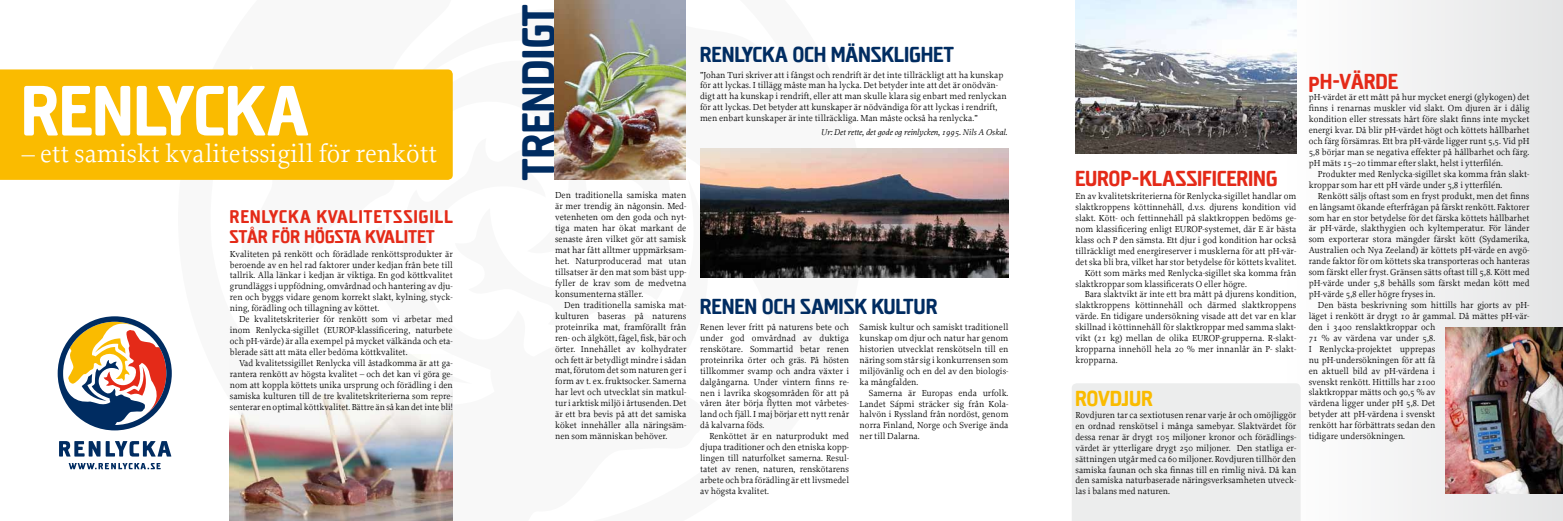
<style>
.page{position:relative;width:1563px;height:521px;background:#fff}
.page>*{position:absolute;margin:0;border:0;box-sizing:border-box;transform-origin:0 0}
.t1{font:300 74.38px "Elston RR";letter-spacing:.02em;color:#fff}
.t2{font:300 48.12px "Elston RR";letter-spacing:.015em;color:#002c61}
.t3{font:26.25px "Proforma";color:#fff}
.t4{font:300 22.75px "Elston RR";letter-spacing:.02em;color:#002c61}
.t5{font:300 22.75px "Elston RR";letter-spacing:.02em;color:#e42a18}
.t6{font:300 22.75px "Elston RR";letter-spacing:.015em;color:#fabb00}
.t7{font:300 19.25px/20.1px "Elston RR";letter-spacing:.045em;color:#e42a18}
.t8{font:9.19px/10.9px "Proforma";color:#000;text-align:justify}
.t9{font:italic 8.75px "Proforma";color:#000}
</style>
<div class="page">
<div style="left:1279px;top:0;width:284px;height:521px;background:linear-gradient(to right,#fff,#e4e5e6)"></div>
<svg style="left:229px;top:148px;width:635px;height:373px"></svg>
<svg style="left:322px;top:222px;width:150px;height:162px"></svg>
<svg style="left:58px;top:316px;width:114px;height:114px"></svg>
<svg style="left:59px;top:441px;width:112px;height:15px"></svg>
<svg style="left:69px;top:463px;width:92px;height:6px"></svg>
<div style="left:0;top:69px;width:453px;height:111px;background:#fabb00"></div>
<div style="left:1072px;top:383px;width:228px;height:138px;background:#eceded"></div>
<img style="left:701px;top:149px;width:307px;height:129px">
<img style="left:1075px;top:0;width:221px;height:154px">
<img style="left:554px;top:0;width:132px;height:180px">
<img style="left:1445px;top:327px;width:118px;height:167px">
<h1 class="t1" style="left:22px;top:72px;width:287px">RENLYCKA</h1>
<h3 class="t3" style="left:22px;top:138px;width:417px">– ett samiskt kvalitetssigill för renkött</h3>
<h3 class="t7" style="left:230px;top:207px;width:224px">RENLYCKA KVALITETSSIGILL<br>STÅR FÖR HÖGSTA KVALITET</h3>
<p class="t8" style="left:230px;top:248px;width:224px">Kvaliteten på renkött och förädlade renköttsprodukter är beroende av en hel rad faktorer under kedjan från bete till tallrik. Alla länkar i kedjan är viktiga. En god köttkvalitet grundläggs i uppfödning, omvårdnad och hantering av dju&shy;ren och byggs vidare genom korrekt slakt, kylning, styck&shy;ning, förädling och tillagning av köttet.</p>
<p class="t8" style="left:230px;top:314px;width:224px;text-indent:9px">De kvalitetskriterier för renkött som vi arbetar med inom Renlycka-sigillet (EUROP-klassificering, naturbete och pH-värde) är alla exempel på mycket välkända och eta&shy;blerade sätt att mäta eller bedöma köttkvalitet.</p>
<p class="t8" style="left:230px;top:357px;width:224px;text-indent:9px">Vad kvalitetssigillet Renlycka vill åstadkomma är att ga&shy;rantera renkött av högsta kvalitet – och det kan vi göra ge&shy;nom att koppla köttets unika ursprung och förädling i den samiska kulturen till de tre kvalitetskriterierna som repre&shy;senterar en optimal köttkvalitet. Bättre än så kan det inte bli!</p>
<h2 class="t2" style="left:513px;top:180px;width:177px;rotate:-90deg">TRENDIGT</h2>
<p class="t8" style="left:555px;top:190px;width:133px">Den traditionella samiska maten är mer trendig än någonsin. Med&shy;vetenheten om den goda och nyt&shy;tiga maten har ökat markant de senaste åren vilket gör att samisk mat har fått alltmer uppmärksam&shy;het. Naturproducerad mat utan tillsatser är den mat som bäst upp&shy;fyller de krav som de medvetna konsumenterna ställer.</p>
<p class="t8" style="left:555px;top:299px;width:133px;text-indent:9px">Den traditionella samiska mat&shy;kulturen baseras på naturens proteinrika mat, framförallt från ren- och älgkött, fågel, fisk, bär och örter. Innehållet av kolhydrater och fett är betydligt mindre i sådan mat, förutom det som naturen ger i form av t. ex. fruktsocker. Samerna har levt och utvecklat sin matkul&shy;tur i arktisk miljö i årtusenden. Det är ett bra bevis på att det samiska köket innehåller alla näringsäm&shy;nen som människan behöver.</p>
<h3 class="t4" style="left:700px;top:42px;width:255px">RENLYCKA OCH MÄNSKLIGHET</h3>
<p class="t8" style="left:700px;top:69px;width:308px;text-align:left">”Johan Turi skriver att i fångst och rendrift är det inte tillräckligt att ha kunskap för att lyckas. I tillägg måste man ha lycka. Det betyder inte att det är onödvän&shy;digt att ha kunskap i rendrift, eller att man skulle klara sig enbart med renlyckan för att lyckas. Det betyder att kunskaper är nödvändiga för att lyckas i rendrift, men enbart kunskaper är inte tillräckliga. Man måste också ha renlycka.”</p>
<p class="t9" style="left:821px;top:127px;width:188px">Ur: Det rette, det gode og reinlycken, 1995. Nils A Oskal.</p>
<h3 class="t4" style="left:700px;top:295px;width:238px">RENEN OCH SAMISK KULTUR</h3>
<p class="t8" style="left:700px;top:321px;width:150px">Renen lever fritt på naturens bete och under god omvårdnad av duktiga renskötare. Sommartid betar renen proteinrika örter och gräs. På hösten tillkommer svamp och andra växter i dalgångarna. Under vintern finns re&shy;nen i lavrika skogsområden för att på våren åter börja flytten mot vårbetes&shy;land och fjäll. I maj börjar ett nytt renår då kalvarna föds.</p>
<p class="t8" style="left:700px;top:431px;width:150px;text-indent:9px">Renköttet är en naturprodukt med djupa traditioner och den etniska kopp&shy;lingen till naturfolket samerna. Resul&shy;tatet av renen, naturen, renskötarens arbete och bra förädling är ett livsmedel av högsta kvalitet.</p>
<p class="t8" style="left:859px;top:321px;width:150px">Samisk kultur och samiskt traditionell kunskap om djur och natur har genom historien utvecklat renskötseln till en näring som står sig i konkurrensen som miljövänlig och en del av den biologis&shy;ka mångfalden.</p>
<p class="t8" style="left:859px;top:387px;width:150px;text-indent:9px">Samerna är Europas enda urfolk.<br>Landet Sápmi sträcker sig från Kola&shy;halvön i Ryssland från nordöst, genom norra Finland, Norge och Sverige ända ner till Dalarna.</p>
<h3 class="t5" style="left:1075px;top:167px;width:203px">EUROP-KLASSIFICERING</h3>
<p class="t8" style="left:1075px;top:190px;width:222px">En av kvalitetskriterierna för Renlycka-sigillet handlar om</p>
<p class="t8" style="left:1075px;top:201px;width:222px">slaktkroppens köttinnehåll, d.v.s. djurens kondition vid</p>
<p class="t8" style="left:1075px;top:212px;width:222px">slakt. Kött- och fettinnehåll på slaktkroppen bedöms ge-</p>
<p class="t8" style="left:1075px;top:223px;width:222px">nom klassificering enligt EUROP-systemet, där E är bästa</p>
<p class="t8" style="left:1075px;top:234px;width:222px">klass och P den sämsta. Ett djur i god kondition har också</p>
<p class="t8" style="left:1075px;top:245px;width:222px">tillräckligt med energireserver i musklerna för att pH-vär-</p>
<p class="t8" style="left:1075px;top:256px;width:222px">det ska bli bra, vilket har stor betydelse för köttets kvalitet.</p>
<p class="t8" style="left:1084px;top:267px;width:213px">Kött som märks med Renlycka-sigillet ska komma från</p>
<p class="t8" style="left:1075px;top:278px;width:173px">slaktkroppar som klassificerats O eller högre.</p>
<p class="t8" style="left:1084px;top:289px;width:213px">Bara slaktvikt är inte ett bra mått på djurens kondition,</p>
<p class="t8" style="left:1075px;top:300px;width:222px">slaktkroppens köttinnehåll och därmed slaktkroppens</p>
<p class="t8" style="left:1075px;top:311px;width:222px">värde. En tidigare undersökning visade att det var en klar</p>
<p class="t8" style="left:1075px;top:322px;width:222px">skillnad i köttinnehåll för slaktkroppar med samma slakt-</p>
<p class="t8" style="left:1075px;top:333px;width:222px">vikt (21 kg) mellan de olika EUROP-grupperna. R-slakt-</p>
<p class="t8" style="left:1075px;top:343px;width:222px">kropparna innehöll hela 20 % mer innanlår än P- slakt-</p>
<p class="t8" style="left:1075px;top:354px;width:44px">kropparna.</p>
<h3 class="t6" style="left:1075px;top:387px;width:79px">ROVDJUR</h3>
<p class="t8" style="left:1075px;top:409px;width:222px">Rovdjuren tar ca sextiotusen renar varje år och omöjliggör en ordnad renskötsel i många samebyar. Slaktvärdet för dessa renar är drygt 105 miljoner kronor och förädlings&shy;värdet är ytterligare drygt 250 miljoner. Den statliga er&shy;sättningen utgår med ca 60 miljoner. Rovdjuren tillhör den samiska faunan och ska finnas till en rimlig nivå. Då kan den samiska naturbaserade näringsverksamheten utveck&shy;las i balans med naturen.</p>
<h3 class="t5" style="left:1309px;top:70px;width:90px">PH-VÄRDE</h3>
<p class="t8" style="left:1308px;top:92px;width:222px">pH-värdet är ett mått på hur mycket energi (glykogen) det finns i renarnas muskler vid slakt. Om djuren är i dålig kondition eller stressats hårt före slakt finns inte mycket energi kvar. Då blir pH-värdet högt och köttets hållbarhet och färg försämras. Ett bra pH-värde ligger runt 5,5. Vid pH 5,8 börjar man se negativa effekter på hållbarhet och färg. pH mäts 15–20 timmar efter slakt, helst i ytterfilén.</p>
<p class="t8" style="left:1308px;top:168px;width:222px;text-indent:9px">Produkter med Renlycka-sigillet ska komma från slakt&shy;kroppar som har ett pH värde under 5,8 i ytterfilén.</p>
<p class="t8" style="left:1308px;top:190px;width:222px;text-indent:9px">Renkött säljs oftast som en fryst produkt, men det finns en långsamt ökande efterfrågan på färskt renkött. Faktorer som har en stor betydelse för det färska köttets hållbarhet är pH-värde, slakthygien och kyltemperatur. För länder som exporterar stora mängder färskt kött (Sydamerika, Australien och Nya Zeeland) är köttets pH-värde en avgö&shy;rande faktor för om köttets ska transporteras och hanteras som färskt eller fryst. Gränsen sätts oftast till 5,8. Kött med pH-värde under 5,8 behålls som färskt medan kött med pH-värde 5,8 eller högre fryses in.</p>
<p class="t8" style="left:1308px;top:299px;width:222px;text-align:left;text-indent:9px">Den bästa beskrivning som hittills har gjorts av pH&shy;läget i renkött är drygt 10 år gammal. Då mättes pH-vär&shy;den i 3400 renslaktkroppar och<br>71 % av värdena var under 5,8.<br>I Renlycka-projektet upprepas<br>nu pH-undersökningen för att få<br>en aktuell bild av pH-värdena i<br>svenskt renkött. Hittills har 2100<br>slaktkroppar mätts och 90,5 % av<br>värdena ligger under pH 5,8. Det<br>betyder att pH-värdena i svenskt<br>renkött har förbättrats sedan den<br>tidigare undersökningen.</p>
</div>
